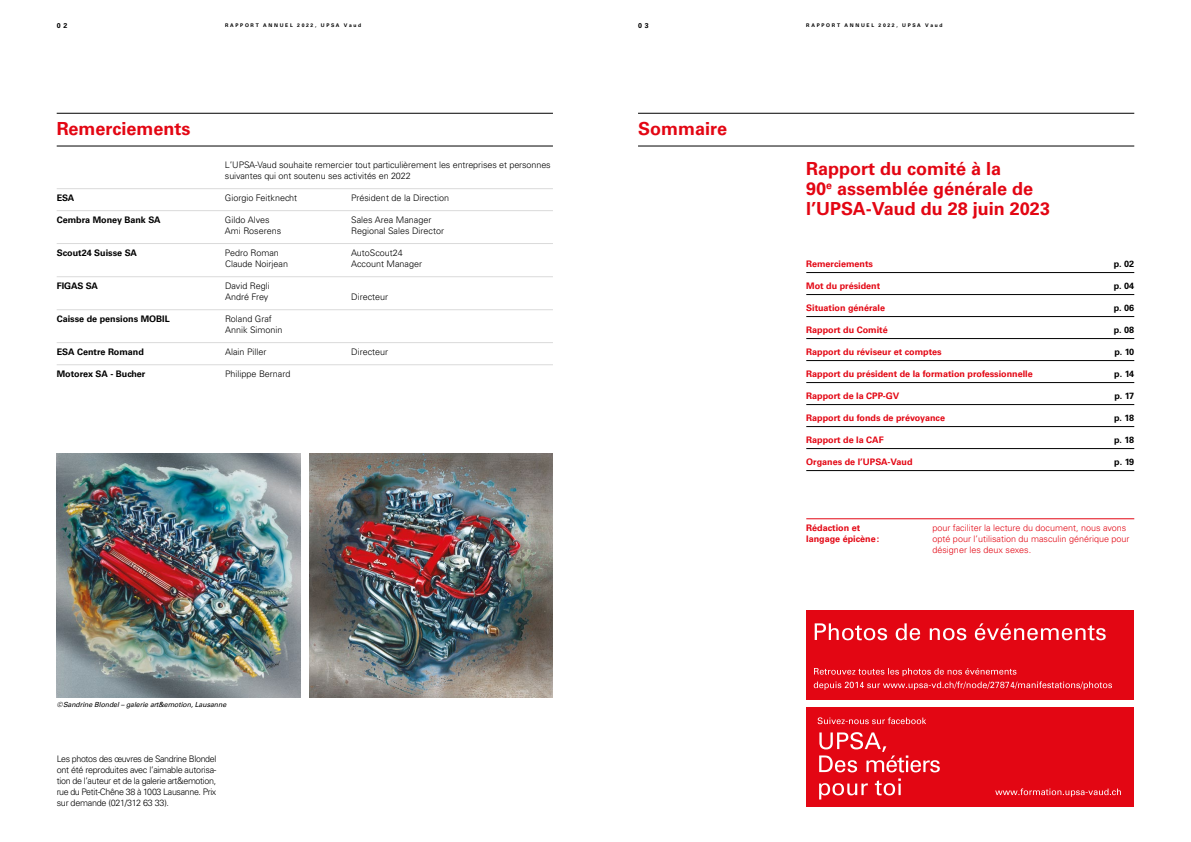
<style>
.page{position:relative;width:1191px;height:842px;background:#fff}
.page>*{position:absolute;margin:0;border:0;box-sizing:border-box;transform-origin:0 0}
.t1{font:700 18px/20px "Univers";color:#e30613}
.t2{font:300 9px/11px "Univers";color:#000}
.t3{font:700 9px/11px "Univers";color:#e30613}
.t4{font:700 9px "Univers";color:#000}
.t5{font:300 9px/11px "Univers";color:#e30613}
.t6{font:italic 7px "Univers";color:#000}
.t7{font:700 7px "Univers";color:#000}
.t8{font:700 5px "Univers";letter-spacing:.335em;color:#000}
</style>
<div class="page">
<hr style="left:638px;top:113px;width:496px;height:1px;background:#000">
<hr style="left:57px;top:113px;width:496px;height:1px;background:#000">
<hr style="left:638px;top:146px;width:496px;height:1px;background:#000">
<hr style="left:57px;top:146px;width:496px;height:1px;background:#000">
<hr style="left:806px;top:272px;width:328px;height:1px;background:#000">
<hr style="left:806px;top:294px;width:328px;height:1px;background:#000">
<hr style="left:806px;top:316px;width:328px;height:1px;background:#000">
<hr style="left:806px;top:338px;width:328px;height:1px;background:#000">
<hr style="left:806px;top:360px;width:328px;height:1px;background:#000">
<hr style="left:806px;top:382px;width:328px;height:1px;background:#000">
<hr style="left:806px;top:404px;width:328px;height:1px;background:#000">
<hr style="left:806px;top:426px;width:328px;height:1px;background:#000">
<hr style="left:806px;top:448px;width:328px;height:1px;background:#000">
<hr style="left:806px;top:470px;width:328px;height:1px;background:#000">
<hr style="left:806px;top:519px;width:328px;height:1px;background:#e30613">
<hr style="left:57px;top:188px;width:496px;height:1px;background:#dadada">
<hr style="left:57px;top:210px;width:496px;height:1px;background:#dadada">
<hr style="left:57px;top:243px;width:496px;height:1px;background:#dadada">
<hr style="left:57px;top:277px;width:496px;height:1px;background:#dadada">
<hr style="left:57px;top:310px;width:496px;height:1px;background:#dadada">
<hr style="left:57px;top:342px;width:496px;height:1px;background:#dadada">
<hr style="left:57px;top:365px;width:496px;height:1px;background:#dadada">
<img style="left:57px;top:454px;width:243px;height:243px">
<img style="left:309px;top:454px;width:244px;height:243px">
<div style="left:806px;top:707px;width:328px;height:99px;background:#e30613"></div>
<svg style="left:817px;top:717px;width:109px;height:7px"></svg>
<svg style="left:819px;top:778px;width:82px;height:21px"></svg>
<svg style="left:819px;top:732px;width:120px;height:40px"></svg>
<svg style="left:995px;top:788px;width:125px;height:9px"></svg>
<div style="left:806px;top:610px;width:328px;height:90px;background:#e30613"></div>
<svg style="left:814px;top:623px;width:291px;height:17px"></svg>
<svg style="left:813px;top:668px;width:299px;height:22px"></svg>
<p class="t7" style="left:57px;top:21px;width:12px">0 2</p>
<p class="t8" style="left:225px;top:23px;width:138px">RAPPORT ANNUEL 2022, UPSA Vaud</p>
<p class="t7" style="left:638px;top:21px;width:12px">0 3</p>
<p class="t8" style="left:806px;top:23px;width:138px">RAPPORT ANNUEL 2022, UPSA Vaud</p>
<h1 class="t1" style="left:57px;top:119px;width:135px">Remerciements</h1>
<h1 class="t1" style="left:638px;top:119px;width:91px">Sommaire</h1>
<p class="t2" style="left:225px;top:159px;width:327px">L’UPSA-Vaud souhaite remercier tout particulièrement les entreprises et personnes suivantes qui ont soutenu ses activités en 2022</p>
<p class="t4" style="left:57px;top:193px;width:19px">ESA</p>
<p class="t2" style="left:225px;top:192px;width:74px">Giorgio Feitknecht</p>
<p class="t2" style="left:351px;top:192px;width:99px">Président de la Direction</p>
<p class="t4" style="left:57px;top:215px;width:105px">Cembra Money Bank SA</p>
<p class="t2" style="left:225px;top:214px;width:46px">Gildo Alves</p>
<p class="t2" style="left:351px;top:214px;width:82px">Sales Area Manager</p>
<p class="t2" style="left:225px;top:225px;width:58px">Ami Roserens</p>
<p class="t2" style="left:351px;top:225px;width:94px">Regional Sales Director</p>
<p class="t4" style="left:57px;top:248px;width:82px">Scout24 Suisse SA</p>
<p class="t2" style="left:225px;top:247px;width:55px">Pedro Roman</p>
<p class="t2" style="left:351px;top:247px;width:53px">AutoScout24</p>
<p class="t2" style="left:225px;top:258px;width:65px">Claude Noirjean</p>
<p class="t2" style="left:351px;top:258px;width:72px">Account Manager</p>
<p class="t4" style="left:57px;top:281px;width:43px">FIGAS SA</p>
<p class="t2" style="left:225px;top:280px;width:46px">David Regli<br>André Frey</p>
<p class="t2" style="left:351px;top:291px;width:38px">Directeur</p>
<p class="t4" style="left:57px;top:314px;width:115px">Caisse de pensions MOBIL</p>
<p class="t2" style="left:225px;top:313px;width:59px">Roland Graf<br>Annik Simonin</p>
<p class="t4" style="left:57px;top:347px;width:89px">ESA Centre Romand</p>
<p class="t2" style="left:225px;top:346px;width:43px">Alain Piller</p>
<p class="t2" style="left:351px;top:346px;width:38px">Directeur</p>
<p class="t4" style="left:57px;top:369px;width:90px">Motorex SA - Bucher</p>
<p class="t2" style="left:225px;top:368px;width:67px">Philippe Bernard</p>
<p class="t6" style="left:57px;top:700px;width:173px">©Sandrine Blondel–galerie art&amp;emotion,Lausanne</p>
<p class="t2" style="left:57px;top:753px;width:161px;text-align:justify">Les photos des œuvres de Sandrine Blondel ont été reproduites avec l’aimable autorisa&shy;tion de l’auteur et de la galerie art&amp;emotion, rue du Petit-Chêne 38 à 1003 Lausanne. Prix sur demande (021/312 63 33).</p>
<h1 class="t1" style="left:806px;top:159px;width:245px">Rapport du comité à la<br>90<sup>e</sup> assemblée générale de l’UPSA-Vaud du 28 juin 2023</h1>
<p class="t3" style="left:806px;top:258px;width:68px">Remerciements</p>
<p class="t4" style="left:1113px;top:259px;width:22px">p. 02</p>
<p class="t3" style="left:806px;top:280px;width:76px">Mot du président</p>
<p class="t4" style="left:1113px;top:281px;width:22px">p. 04</p>
<p class="t3" style="left:806px;top:302px;width:80px">Situation générale</p>
<p class="t4" style="left:1113px;top:303px;width:22px">p. 06</p>
<p class="t3" style="left:806px;top:324px;width:83px">Rapport du Comité</p>
<p class="t4" style="left:1113px;top:325px;width:22px">p. 08</p>
<p class="t3" style="left:806px;top:346px;width:137px">Rapport du réviseur et comptes</p>
<p class="t4" style="left:1114px;top:347px;width:21px">p. 10</p>
<p class="t3" style="left:806px;top:368px;width:228px">Rapport du président de la formation professionnelle</p>
<p class="t4" style="left:1114px;top:369px;width:22px">p. 14</p>
<p class="t3" style="left:806px;top:390px;width:95px">Rapport de la CPP-GV</p>
<p class="t4" style="left:1114px;top:391px;width:21px">p. 17</p>
<p class="t3" style="left:806px;top:412px;width:140px">Rapport du fonds de prévoyance</p>
<p class="t4" style="left:1114px;top:413px;width:22px">p. 18</p>
<p class="t3" style="left:806px;top:434px;width:79px">Rapport de la CAF</p>
<p class="t4" style="left:1114px;top:435px;width:22px">p. 18</p>
<p class="t3" style="left:806px;top:456px;width:108px">Organes de l’UPSA-Vaud</p>
<p class="t4" style="left:1114px;top:457px;width:22px">p. 19</p>
<p class="t3" style="left:806px;top:522px;width:75px">Rédaction et langage épicène:</p>
<p class="t5" style="left:932px;top:522px;width:199px">pour faciliter la lecture du document, nous avons opté pour l’utilisation du masculin générique pour désigner les deux sexes.</p>
</div>
